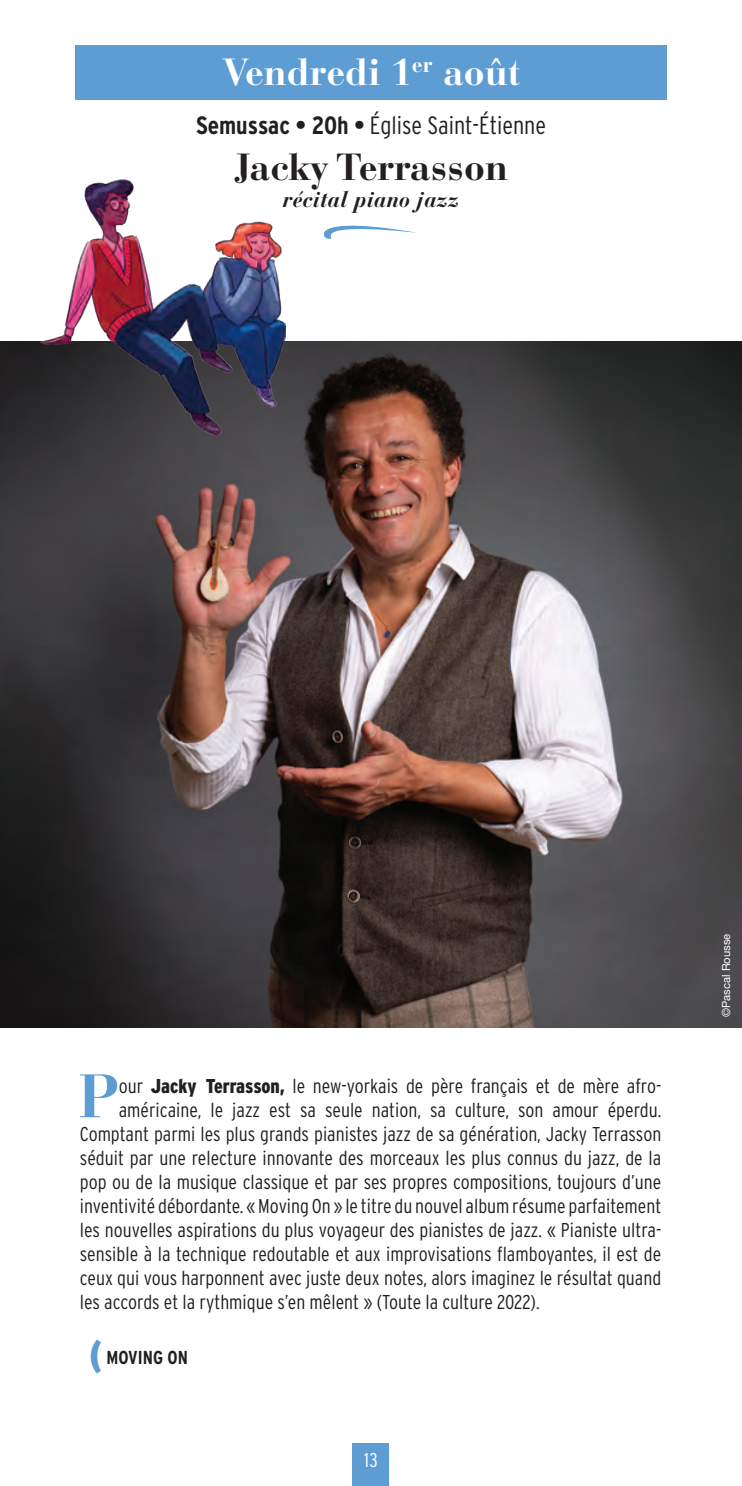
<style>
.page{position:relative;width:742px;height:1486px;background:#fff}
.page>*{position:absolute;margin:0;border:0;box-sizing:border-box;transform-origin:0 0}
.t1{font:700 60.75px "Bauer Bodoni Std";color:#5d9dd4}
.t2{font:700 37.5px "Bauer Bodoni Std";color:#fff}
.t3{font:700 37.5px "Bauer Bodoni Std";color:#231f20}
.t4{font:300 condensed 25px "Interstate";color:#231f20}
.t5{font:italic 700 22.5px "Bauer Bodoni Std";color:#231f20}
.t6{font:300 condensed 20px "Interstate";color:#231f20}
.t7{font:300 condensed 20px "Interstate";color:#fff}
.t8{font:700 condensed 18.75px "Interstate";color:#231f20}
.t9{font:11.25px "Helvetica Neue LT Std";color:#fff}
.s1{font-weight:700}
.s2{font-weight:900}
.s3{font-weight:900;font-size:41px;color:#5d9dd4}
</style>
<div class="page">
<div style="left:352px;top:1444px;width:37px;height:42px;background:#5d9dd4"></div>
<div style="left:75px;top:45px;width:591px;height:55px;background:#5d9dd4"></div>
<svg style="left:324px;top:225px;width:93px;height:14px"></svg>
<img style="left:0;top:341px;width:741px;height:686px">
<img style="left:40px;top:180px;width:245px;height:256px">
<h2 class="t2" style="left:222px;top:49px;width:299px">Vendredi 1<sup>er</sup> août</h2>
<p class="t4" style="left:196px;top:111px;width:351px"><span class="s1">Semussac • 20h •</span> Église Saint-Étienne</p>
<h2 class="t3" style="left:234px;top:144px;width:275px">Jacky Terrasson</h2>
<p class="t5" style="left:283px;top:185px;width:178px">récital piano jazz</p>
<h1 class="t1" style="left:78px;top:1060px;width:42px">P</h1>
<p class="t6" style="left:119px;top:1075px;width:543px">our <span class="s2">Jacky Terrasson,</span> le new-yorkais de père français et de mère afro-</p>
<p class="t6" style="left:119px;top:1099px;width:543px">américaine, le jazz est sa seule nation, sa culture, son amour éperdu.</p>
<p class="t6" style="left:80px;top:1123px;width:582px">Comptant parmi les plus grands pianistes jazz de sa génération, Jacky Terrasson</p>
<p class="t6" style="left:80px;top:1147px;width:582px">séduit par une relecture innovante des morceaux les plus connus du jazz, de la</p>
<p class="t6" style="left:80px;top:1171px;width:582px">pop ou de la musique classique et par ses propres compositions, toujours d’une</p>
<p class="t6" style="left:80px;top:1195px;width:582px">inventivité débordante. « Moving On » le titre du nouvel album résume parfaitement</p>
<p class="t6" style="left:80px;top:1219px;width:582px">les nouvelles aspirations du plus voyageur des pianistes de jazz. « Pianiste ultra-</p>
<p class="t6" style="left:80px;top:1243px;width:582px">sensible à la technique redoutable et aux improvisations flamboyantes, il est de</p>
<p class="t6" style="left:80px;top:1267px;width:582px">ceux qui vous harponnent avec juste deux notes, alors imaginez le résultat quand</p>
<p class="t6" style="left:80px;top:1291px;width:461px">les accords et la rythmique s’en mêlent » (Toute la culture 2022).</p>
<p class="t8" style="left:89px;top:1347px;width:100px"><span class="s3">(</span> MOVING ON</p>
<p class="t7" style="left:364px;top:1449px;width:15px">13</p>
<p class="t9" style="left:719px;top:1017px;width:85px;rotate:-90deg">©Pascal Rousse</p>
</div>
